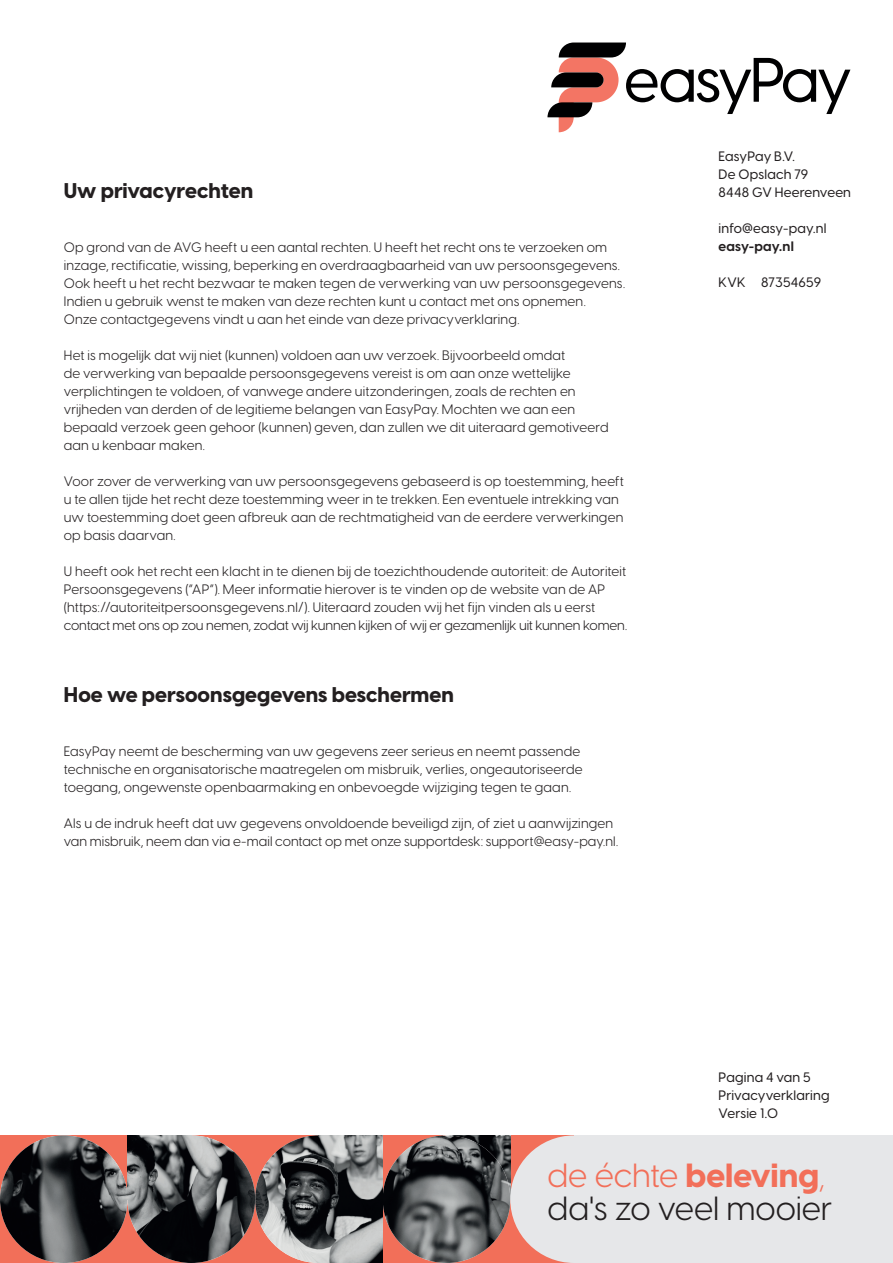
<style>
.page{position:relative;width:893px;height:1263px;background:#fff}
.page>*{position:absolute;margin:0;border:0;box-sizing:border-box;transform-origin:0 0}
.t1{font:33px/33px "Visby CF";letter-spacing:-.005em;color:#231f20}
.t2{font:800 21px "Visby CF";color:#231f20}
.t3{font:13.5px/18px "Visby CF";letter-spacing:.01em;color:#231f20}
.t4{font:500 13.5px/18px "Visby CF";letter-spacing:.01em;color:#231f20}
.t5{font:700 13.5px "Visby CF";letter-spacing:.015em;color:#231f20}
.s1{color:#f26f59}
.s2{font-weight:800;color:#f26f59}
.s3{font-weight:300;color:#f26f59}
</style>
<div class="page">
<div style="left:0;top:1135px;width:574px;height:128px;background:#f26f59"></div>
<img style="left:454px;top:1135px;width:56px;height:56px">
<img style="left:0;top:1135px;width:128px;height:128px;border-radius:64px">
<img style="left:383px;top:1135px;width:127px;height:128px;border-radius:64px">
<img style="left:255px;top:1135px;width:128px;height:128px;border-radius:64px">
<img style="left:128px;top:1135px;width:127px;height:128px;border-radius:64px">
<div style="left:510px;top:1135px;width:128px;height:128px;background:#e6e7e9;border-radius:50%"></div>
<div style="left:574px;top:1135px;width:319px;height:128px;background:#e6e7e9"></div>
<img style="left:319px;top:1135px;width:64px;height:64px">
<svg style="left:319px;top:1199px;width:64px;height:64px"></svg>
<img style="left:128px;top:1135px;width:63px;height:64px">
<svg style="left:547px;top:43px;width:303px;height:89px"></svg>
<h2 class="t2" style="left:64px;top:174px;width:191px">Uw privacyrechten</h2>
<p class="t3" style="left:64px;top:237px;width:563px">Op grond van de AVG heeft u een aantal rechten. U heeft het recht ons te verzoeken om inzage, rectificatie, wissing, beperking en overdraagbaarheid van uw persoonsgegevens.<br>Ook heeft u het recht bezwaar te maken tegen de verwerking van uw persoonsgegevens.<br>Indien u gebruik wenst te maken van deze rechten kunt u contact met ons opnemen.<br>Onze contactgegevens vindt u aan het einde van deze privacyverklaring.</p>
<p class="t3" style="left:64px;top:345px;width:546px">Het is mogelijk dat wij niet (kunnen) voldoen aan uw verzoek. Bijvoorbeeld omdat<br>de verwerking van bepaalde persoonsgegevens vereist is om aan onze wettelijke verplichtingen te voldoen, of vanwege andere uitzonderingen, zoals de rechten en vrijheden van derden of de legitieme belangen van EasyPay. Mochten we aan een bepaald verzoek geen gehoor (kunnen) geven, dan zullen we dit uiteraard gemotiveerd aan u kenbaar maken.</p>
<p class="t3" style="left:64px;top:471px;width:562px">Voor zover de verwerking van uw persoonsgegevens gebaseerd is op toestemming, heeft u te allen tijde het recht deze toestemming weer in te trekken. Een eventuele intrekking van uw toestemming doet geen afbreuk aan de rechtmatigheid van de eerdere verwerkingen op basis daarvan.</p>
<p class="t3" style="left:64px;top:561px;width:565px">U heeft ook het recht een klacht in te dienen bij de toezichthoudende autoriteit: de Autoriteit Persoonsgegevens (“AP”). Meer informatie hierover is te vinden op de website van de AP (https://autoriteitpersoonsgegevens.nl/). Uiteraard zouden wij het fijn vinden als u eerst contact met ons op zou nemen, zodat wij kunnen kijken of wij er gezamenlijk uit kunnen komen.</p>
<h2 class="t2" style="left:64px;top:678px;width:392px">Hoe we persoonsgegevens beschermen</h2>
<p class="t3" style="left:64px;top:741px;width:520px">EasyPay neemt de bescherming van uw gegevens zeer serieus en neemt passende technische en organisatorische maatregelen om misbruik, verlies, ongeautoriseerde toegang, ongewenste openbaarmaking en onbevoegde wijziging tegen te gaan.</p>
<p class="t3" style="left:64px;top:813px;width:556px">Als u de indruk heeft dat uw gegevens onvoldoende beveiligd zijn, of ziet u aanwijzingen van misbruik, neem dan via e-mail contact op met onze supportdesk: support@easy-pay.nl.</p>
<p class="t4" style="left:719px;top:146px;width:134px">EasyPay B.V.<br>De Opslach 79<br>8448 GV Heerenveen</p>
<p class="t4" style="left:719px;top:218px;width:109px">info@easy-pay.nl</p>
<p class="t5" style="left:719px;top:236px;width:77px">easy-pay.nl</p>
<p class="t4" style="left:719px;top:272px;width:104px">KVK 87354659</p>
<p class="t4" style="left:719px;top:1067px;width:113px">Pagina 4 van 5<br>Privacyverklaring<br>Versie 1.0</p>
<h1 class="t1" style="left:547px;top:1157px;width:287px"><span class="s1">de échte</span> <span class="s2">beleving</span><span class="s3">, </span>da's zo veel mooier</h1>
</div>
